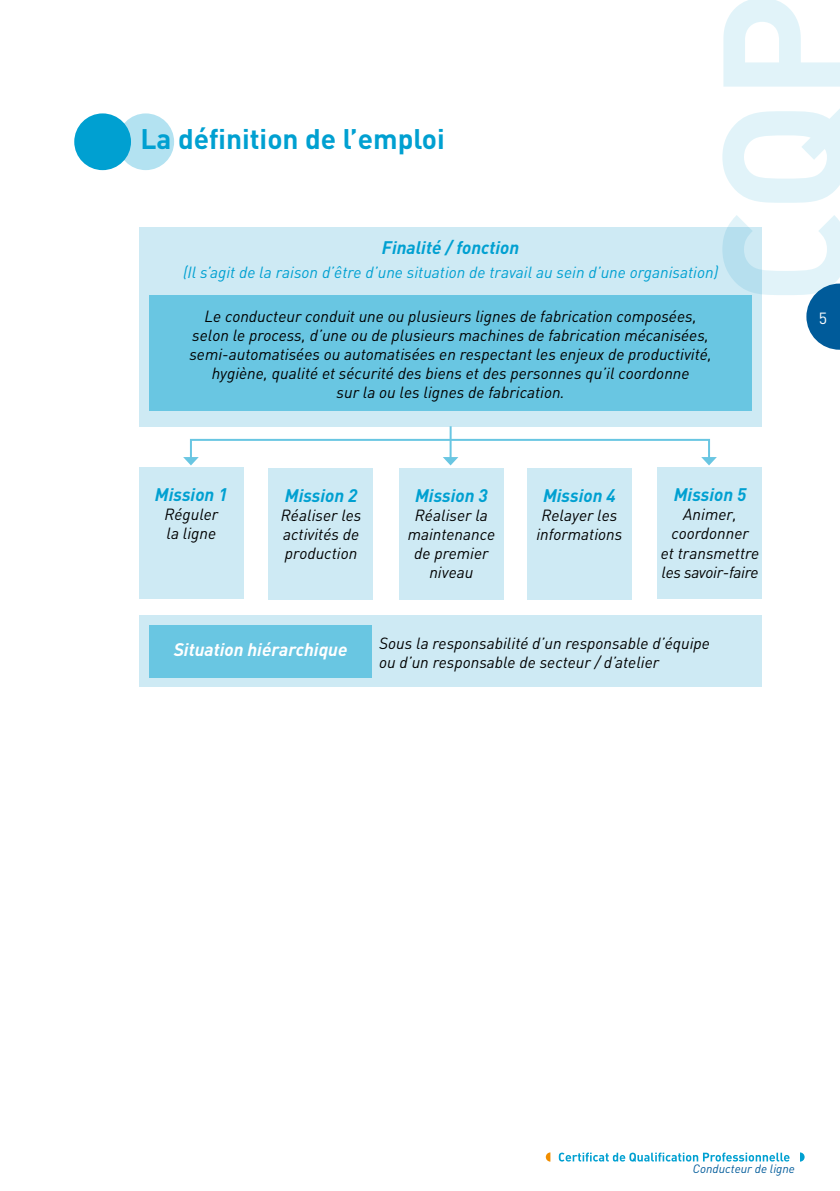
<style>
.page{position:relative;width:840px;height:1191px;background:#fff}
.page>*{position:absolute;margin:0;border:0;box-sizing:border-box;transform-origin:0 0}
.t1{font:700 28px "DIN";color:#00a0d1}
.t2{font:italic 700 18px "DIN";letter-spacing:-.005em;color:#00a0d1}
.t3{font:italic 700 18px "DIN";color:#fff}
.t4{font:italic 16px/19.2px "DIN";color:#000;text-align:center}
.t5{font:italic 16px "DIN";color:#00a0d1}
.t6{font:16px "DIN";color:#fff}
.t7{font:italic 12px "DIN";color:#005b9a}
</style>
<div class="page">
<svg style="left:722px;top:0;width:117px;height:350px"></svg>
<svg style="left:545px;top:1152px;width:5px;height:9px"></svg>
<svg style="left:800px;top:1152px;width:4px;height:9px"></svg>
<svg style="left:558px;top:1152px;width:231px;height:9px"></svg>
<div style="left:117px;top:113px;width:57px;height:57px;background:#b3e2f1;border-radius:50%"></div>
<div style="left:74px;top:113px;width:57px;height:57px;background:#00a0d1;border-radius:50%"></div>
<div style="left:139px;top:615px;width:622px;height:72px;background:#ceeaf4"></div>
<div style="left:149px;top:624px;width:222px;height:53px;background:#69c6e2"></div>
<div style="left:139px;top:467px;width:104px;height:132px;background:#ceeaf4"></div>
<div style="left:398px;top:468px;width:105px;height:131px;background:#ceeaf4"></div>
<div style="left:268px;top:468px;width:105px;height:131px;background:#ceeaf4"></div>
<div style="left:526px;top:468px;width:105px;height:131px;background:#ceeaf4"></div>
<div style="left:657px;top:467px;width:104px;height:132px;background:#ceeaf4"></div>
<div style="left:139px;top:227px;width:622px;height:199px;background:#ceeaf4"></div>
<div style="left:149px;top:295px;width:602px;height:116px;background:#69c6e2"></div>
<hr style="left:449px;top:426px;width:2px;height:32px;background:#69c6e2">
<svg style="left:444px;top:459px;width:13px;height:6px"></svg>
<div style="left:190px;top:439px;width:519px;height:20px;border:2px solid #69c6e2"></div>
<svg style="left:183px;top:457px;width:16px;height:8px"></svg>
<svg style="left:700px;top:457px;width:16px;height:8px"></svg>
<h1 class="t1" style="left:140px;top:121px;width:306px">La définition de l’emploi</h1>
<p class="t2" style="left:381px;top:236px;width:139px">Finalité / fonction</p>
<p class="t5" style="left:183px;top:263px;width:536px">(Il s’agit de la raison d’être d’une situation de travail au sein d’une organisation)</p>
<p class="t4" style="left:189px;top:306px;width:523px">Le conducteur conduit une ou plusieurs lignes de fabrication composées, selon le process, d’une ou de plusieurs machines de fabrication mécanisées, semi-automatisées ou automatisées en respectant les enjeux de productivité, hygiène, qualité et sécurité des biens et des personnes qu’il coordonne<br>sur la ou les lignes de fabrication.</p>
<p class="t2" style="left:155px;top:483px;width:74px">Mission 1</p>
<p class="t4" style="left:164px;top:504px;width:55px;text-align:left">Réguler la ligne</p>
<p class="t2" style="left:285px;top:483px;width:74px">Mission 2</p>
<p class="t4" style="left:281px;top:505px;width:82px;text-align:left">Réaliser les activités de production</p>
<p class="t2" style="left:415px;top:483px;width:74px">Mission 3</p>
<p class="t4" style="left:407px;top:505px;width:89px">Réaliser la maintenance de premier niveau</p>
<p class="t2" style="left:542px;top:483px;width:74px">Mission 4</p>
<p class="t4" style="left:536px;top:505px;width:87px">Relayer les informations</p>
<p class="t2" style="left:673px;top:483px;width:74px">Mission 5</p>
<p class="t4" style="left:660px;top:504px;width:100px">Animer, coordonner<br>et transmettre les savoir-faire</p>
<p class="t3" style="left:174px;top:638px;width:175px">Situation hiérarchique</p>
<p class="t4" style="left:379px;top:633px;width:332px;text-align:left">Sous la responsabilité d’un responsable d’équipe ou d’un responsable de secteur / d’atelier</p>
<p class="t6" style="left:818px;top:308px;width:10px">5</p>
<p class="t7" style="left:692px;top:1161px;width:103px">Conducteur de ligne</p>
</div>
